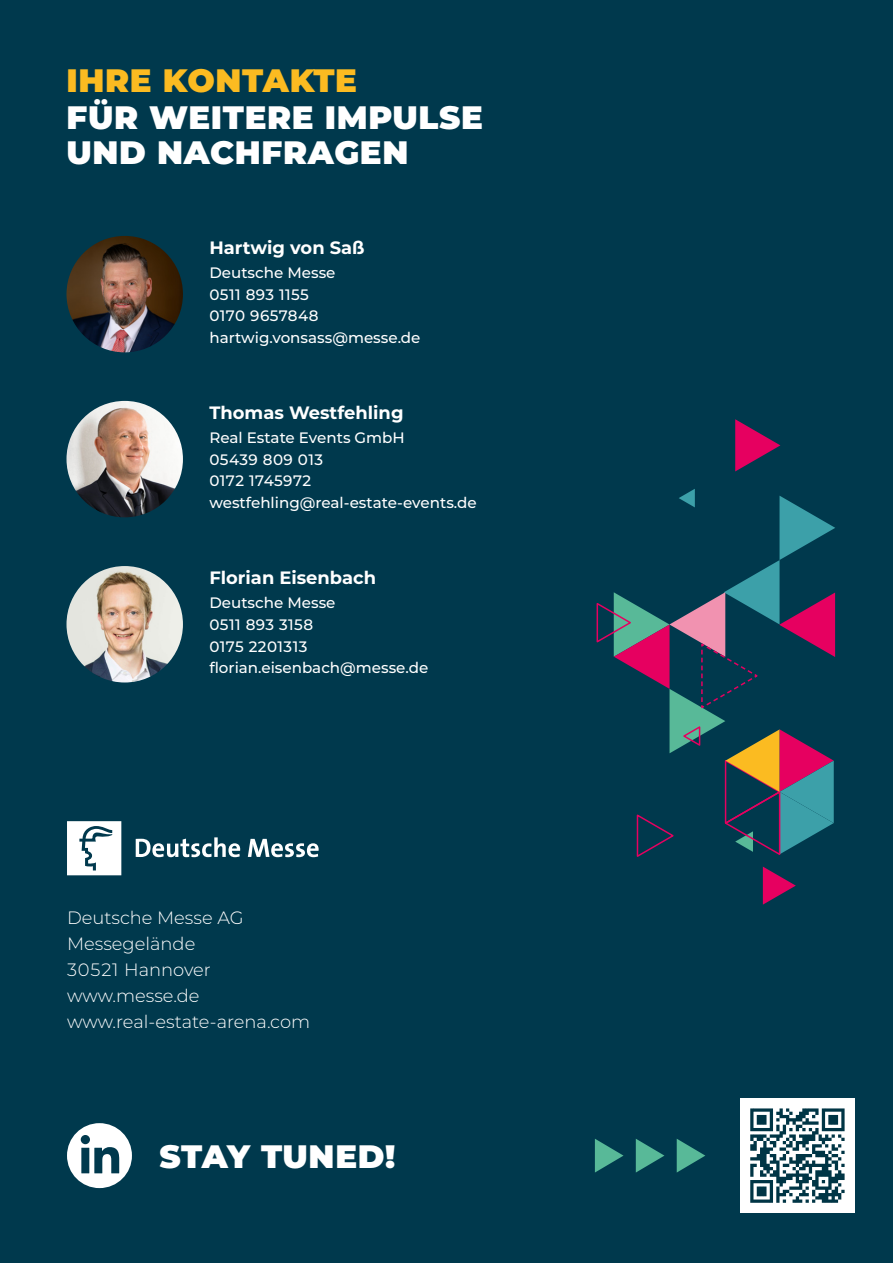
<style>
.page{position:relative;width:893px;height:1263px;background:#fff}
.page>*{position:absolute;margin:0;border:0;box-sizing:border-box;transform-origin:0 0}
.t1{font:900 32.4px/34.5px "Montserrat";letter-spacing:.02em;color:#fff}
.t2{font:900 32.4px "Montserrat";letter-spacing:.02em;color:#fbbb21}
.t3{font:300 17.85px/26px "Montserrat";color:#fff}
.t4{font:700 17.85px "Montserrat";color:#fff}
.t5{font:500 15.15px/21.6px "Montserrat";color:#fff}
</style>
<div class="page">
<div style="left:0;top:0;width:893px;height:1262px;background:#00394d"></div>
<div style="left:67px;top:1123px;width:65px;height:65px;background:#fff;border-radius:50%"></div>
<svg style="left:81px;top:1147px;width:38px;height:26px"></svg>
<div style="left:81px;top:1135px;width:9px;height:9px;background:#00394d;border-radius:50%"></div>
<svg style="left:740px;top:1098px;width:115px;height:115px"></svg>
<svg style="left:677px;top:1139px;width:28px;height:33px"></svg>
<svg style="left:636px;top:1139px;width:28px;height:33px"></svg>
<svg style="left:595px;top:1139px;width:28px;height:33px"></svg>
<img style="left:67px;top:236px;width:116px;height:116px;border-radius:58px">
<img style="left:67px;top:401px;width:116px;height:116px;border-radius:58px">
<img style="left:67px;top:566px;width:116px;height:116px;border-radius:58px">
<svg style="left:735px;top:419px;width:45px;height:52px"></svg>
<svg style="left:763px;top:866px;width:33px;height:39px"></svg>
<svg style="left:596px;top:489px;width:239px;height:368px"></svg>
<svg style="left:136px;top:837px;width:104px;height:20px"></svg>
<svg style="left:248px;top:839px;width:71px;height:18px"></svg>
<svg style="left:67px;top:821px;width:54px;height:54px;background:#dfe6e9"></svg>
<h1 class="t2" style="left:67px;top:56px;width:292px">IHRE KONTAKTE</h1>
<h1 class="t1" style="left:67px;top:98px;width:418px">FÜR WEITERE IMPULSE<br>UND NACHFRAGEN</h1>
<p class="t4" style="left:209px;top:234px;width:157px">Hartwig von Saß</p>
<p class="t5" style="left:209px;top:261px;width:213px">Deutsche Messe<br>0511 893 1155<br>0170 9657848 hartwig.vonsass@messe.de</p>
<p class="t4" style="left:209px;top:399px;width:196px">Thomas Westfehling</p>
<p class="t5" style="left:209px;top:426px;width:269px">Real Estate Events GmbH<br>05439 809 013<br>0172 1745972 westfehling@real-estate-events.de</p>
<p class="t4" style="left:209px;top:564px;width:168px">Florian Eisenbach</p>
<p class="t5" style="left:209px;top:591px;width:220px">Deutsche Messe<br>0511 893 3158<br>0175 2201313 florian.eisenbach@messe.de</p>
<p class="t3" style="left:67px;top:904px;width:245px">Deutsche Messe AG<br>Messegelände<br>30521 Hannover www.messe.de www.real-estate-arena.com</p>
<h1 class="t1" style="left:159px;top:1137px;width:237px">STAY TUNED!</h1>
</div>
